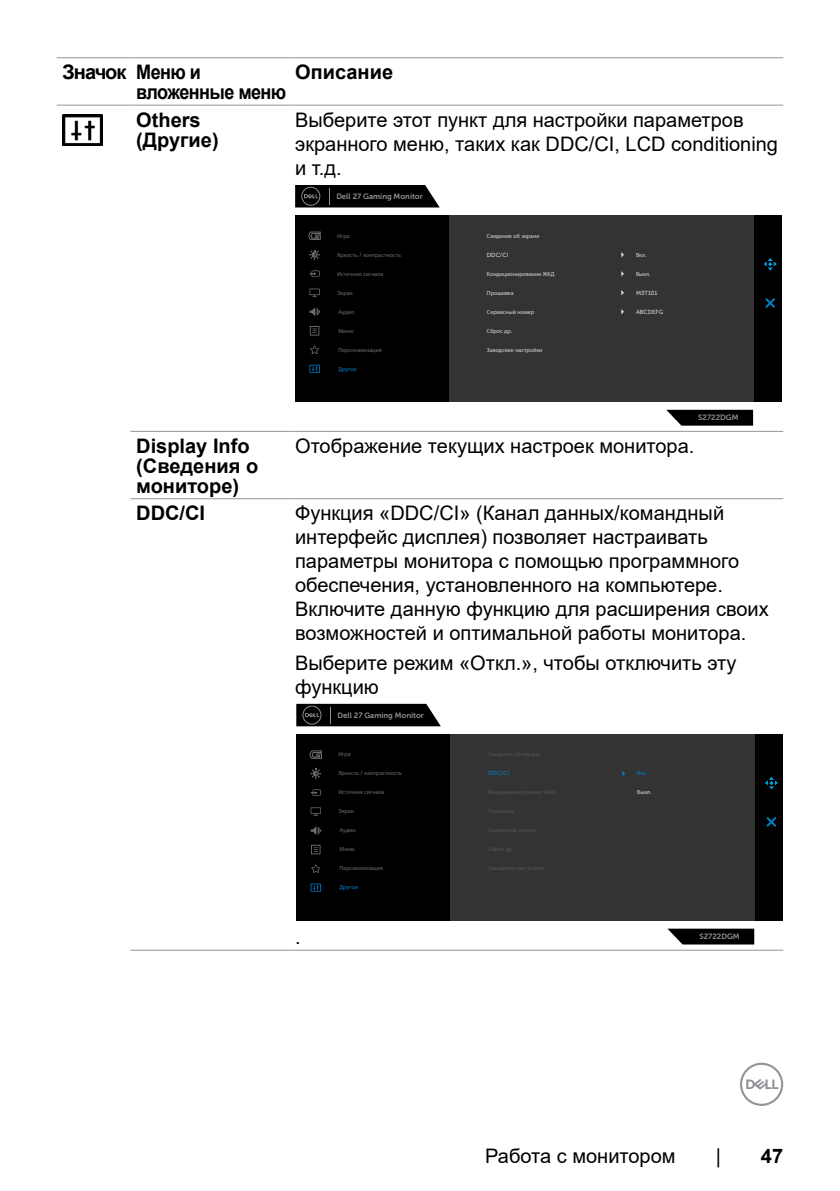
<style>
.page{position:relative;width:840px;height:1191px;background:#fff}
.page>*{position:absolute;margin:0;border:0;box-sizing:border-box;transform-origin:0 0}
.t1{font:20px/24px "Arial";color:#000}
.t2{font:700 20px/20px "Arial";color:#000}
.t3{font:700 20px/20px "Arial";letter-spacing:-.03em;color:#000}
.t4{font:7.8px "Museo Sans For Dell 700";color:#939393}
.t5{font:6px "Myriad Pro";color:#6d6e71}
.t6{font:6px "Myriad Pro";color:#d9d9d9}
.t7{font:6px "Museo Sans For Dell 500";color:#d9d9d9}
.t8{font:6px "Myriad Pro";color:#007fc8}
.t9{font:6px "Myriad Pro";color:#555}
.t10{font:6px "Museo Sans For Dell 500";color:#007fc8}
.s1{font-family:"Museo Sans For Dell 500"}
</style>
<div class="page">
<svg style="left:740px;top:1062px;width:42px;height:44px"></svg>
<hr style="left:57px;top:57px;width:73px;height:1px;background:#939598">
<hr style="left:130px;top:57px;width:159px;height:1px;background:#939598">
<hr style="left:289px;top:57px;width:493px;height:1px;background:#939598">
<hr style="left:57px;top:105px;width:73px;height:1px;background:#939598">
<hr style="left:130px;top:105px;width:159px;height:1px;background:#939598">
<hr style="left:289px;top:105px;width:493px;height:1px;background:#939598">
<hr style="left:130px;top:431px;width:159px;height:1px;background:#939598">
<hr style="left:289px;top:431px;width:493px;height:1px;background:#939598">
<hr style="left:130px;top:498px;width:159px;height:1px;background:#939598">
<hr style="left:289px;top:498px;width:493px;height:1px;background:#939598">
<hr style="left:130px;top:950px;width:159px;height:1px;background:#939598">
<hr style="left:289px;top:950px;width:493px;height:1px;background:#939598">
<img style="left:62px;top:114px;width:40px;height:31px">
<div style="left:295px;top:215px;width:154px;height:187px;background:#000"></div>
<div style="left:449px;top:215px;width:304px;height:187px;background:#333"></div>
<div style="left:753px;top:215px;width:28px;height:187px;background:#000"></div>
<svg style="left:666px;top:410px;width:86px;height:16px"></svg>
<svg style="left:308px;top:231px;width:13px;height:9px"></svg>
<svg style="left:295px;top:185px;width:144px;height:22px;background:#101010"></svg>
<svg style="left:310px;top:326px;width:9px;height:9px"></svg>
<svg style="left:310px;top:345px;width:9px;height:9px"></svg>
<svg style="left:309px;top:365px;width:10px;height:8px"></svg>
<svg style="left:309px;top:250px;width:11px;height:10px"></svg>
<svg style="left:309px;top:288px;width:10px;height:9px"></svg>
<svg style="left:309px;top:270px;width:10px;height:7px"></svg>
<svg style="left:309px;top:307px;width:12px;height:9px"></svg>
<svg style="left:763px;top:258px;width:13px;height:13px"></svg>
<svg style="left:765px;top:298px;width:9px;height:10px"></svg>
<div style="left:296px;top:734px;width:154px;height:186px;background:#000"></div>
<div style="left:450px;top:734px;width:305px;height:186px;background:#333"></div>
<div style="left:755px;top:734px;width:27px;height:186px;background:#000"></div>
<svg style="left:667px;top:928px;width:86px;height:16px"></svg>
<svg style="left:309px;top:750px;width:13px;height:9px"></svg>
<svg style="left:296px;top:704px;width:144px;height:22px;background:#101010"></svg>
<svg style="left:311px;top:844px;width:9px;height:10px"></svg>
<svg style="left:311px;top:864px;width:9px;height:9px"></svg>
<svg style="left:310px;top:883px;width:11px;height:8px"></svg>
<svg style="left:310px;top:768px;width:11px;height:11px"></svg>
<svg style="left:310px;top:807px;width:11px;height:8px"></svg>
<svg style="left:310px;top:789px;width:11px;height:7px"></svg>
<svg style="left:310px;top:826px;width:12px;height:9px"></svg>
<svg style="left:765px;top:776px;width:12px;height:13px"></svg>
<svg style="left:766px;top:817px;width:9px;height:9px"></svg>
<p class="t3" style="left:136px;top:63px;width:151px;text-indent:-74px">Значок Меню и вложенные меню</p>
<p class="t2" style="left:295px;top:63px;width:99px">Описание</p>
<p class="t2" style="left:136px;top:110px;width:84px">Others (Другие)</p>
<p class="t1" style="left:295px;top:108px;width:484px">Выберите этот пункт для настройки параметров экранного меню, таких как DDC/CI, LCD conditioning и т.д.</p>
<p class="t4" style="left:336px;top:192px;width:88px">Dell 27 Gaming Monitor</p>
<p class="t5" style="left:337px;top:232px;width:14px">Игра</p>
<p class="t5" style="left:337px;top:251px;width:65px">Яркость <span class="s1">/</span> контрастность</p>
<p class="t5" style="left:337px;top:270px;width:48px">Источник сигнала</p>
<p class="t5" style="left:338px;top:308px;width:18px">Аудио</p>
<p class="t5" style="left:337px;top:289px;width:17px">Экран</p>
<p class="t5" style="left:338px;top:327px;width:17px">Меню</p>
<p class="t5" style="left:338px;top:346px;width:45px">Персонализация</p>
<p class="t8" style="left:338px;top:365px;width:20px">Другое</p>
<p class="t6" style="left:486px;top:232px;width:54px">Сведения об экране</p>
<p class="t6" style="left:486px;top:270px;width:69px">Кондиционирование ЖКД</p>
<p class="t7" style="left:486px;top:251px;width:23px">DDC/CI</p>
<p class="t6" style="left:635px;top:251px;width:12px">Вкл<span class="s1">.</span></p>
<p class="t6" style="left:635px;top:270px;width:16px">Выкл<span class="s1">.</span></p>
<p class="t6" style="left:486px;top:289px;width:28px">Прошивка</p>
<p class="t7" style="left:635px;top:289px;width:23px">M3T101</p>
<p class="t6" style="left:486px;top:308px;width:49px">Сервисный номер</p>
<p class="t7" style="left:635px;top:308px;width:29px">ABCDEFG</p>
<p class="t6" style="left:486px;top:327px;width:27px">Сброс др<span class="s1">.</span></p>
<p class="t6" style="left:486px;top:346px;width:57px">Заводские настройки</p>
<p class="t4" style="left:697px;top:413px;width:42px">S2722DGM</p>
<p class="t2" style="left:136px;top:436px;width:123px">Display Info (Сведения о мониторе)</p>
<p class="t1" style="left:295px;top:434px;width:400px">Отображение текущих настроек монитора.</p>
<p class="t2" style="left:136px;top:503px;width:70px">DDC/CI</p>
<p class="t1" style="left:295px;top:501px;width:475px">Функция «DDC/CI» (Канал данных/командный интерфейс дисплея) позволяет настраивать параметры монитора с помощью программного обеспечения, установленного на компьютере.<br>Включите данную функцию для расширения своих возможностей и оптимальной работы монитора.</p>
<p class="t1" style="left:295px;top:651px;width:442px">Выберите режим «Откл.», чтобы отключить эту функцию</p>
<p class="t4" style="left:337px;top:710px;width:88px">Dell 27 Gaming Monitor</p>
<p class="t1" style="left:295px;top:925px;width:7px">.</p>
<p class="t5" style="left:338px;top:750px;width:14px">Игра</p>
<p class="t5" style="left:338px;top:769px;width:65px">Яркость <span class="s1">/</span> контрастность</p>
<p class="t5" style="left:338px;top:788px;width:48px">Источник сигнала</p>
<p class="t5" style="left:339px;top:826px;width:18px">Аудио</p>
<p class="t5" style="left:338px;top:807px;width:17px">Экран</p>
<p class="t5" style="left:339px;top:845px;width:17px">Меню</p>
<p class="t5" style="left:339px;top:864px;width:45px">Персонализация</p>
<p class="t8" style="left:339px;top:883px;width:20px">Другое</p>
<p class="t10" style="left:488px;top:770px;width:23px">DDC/CI</p>
<p class="t8" style="left:636px;top:769px;width:12px">Вкл<span class="s1">.</span></p>
<p class="t6" style="left:636px;top:788px;width:16px">Выкл<span class="s1">.</span></p>
<p class="t9" style="left:488px;top:807px;width:28px">Прошивка</p>
<p class="t4" style="left:699px;top:932px;width:42px">S2722DGM</p>
<p class="t1" style="left:485px;top:1143px;width:192px">Работа с монитором</p>
<p class="t1" style="left:715px;top:1143px;width:7px">|</p>
<p class="t2" style="left:760px;top:1145px;width:24px">47</p>
</div>
